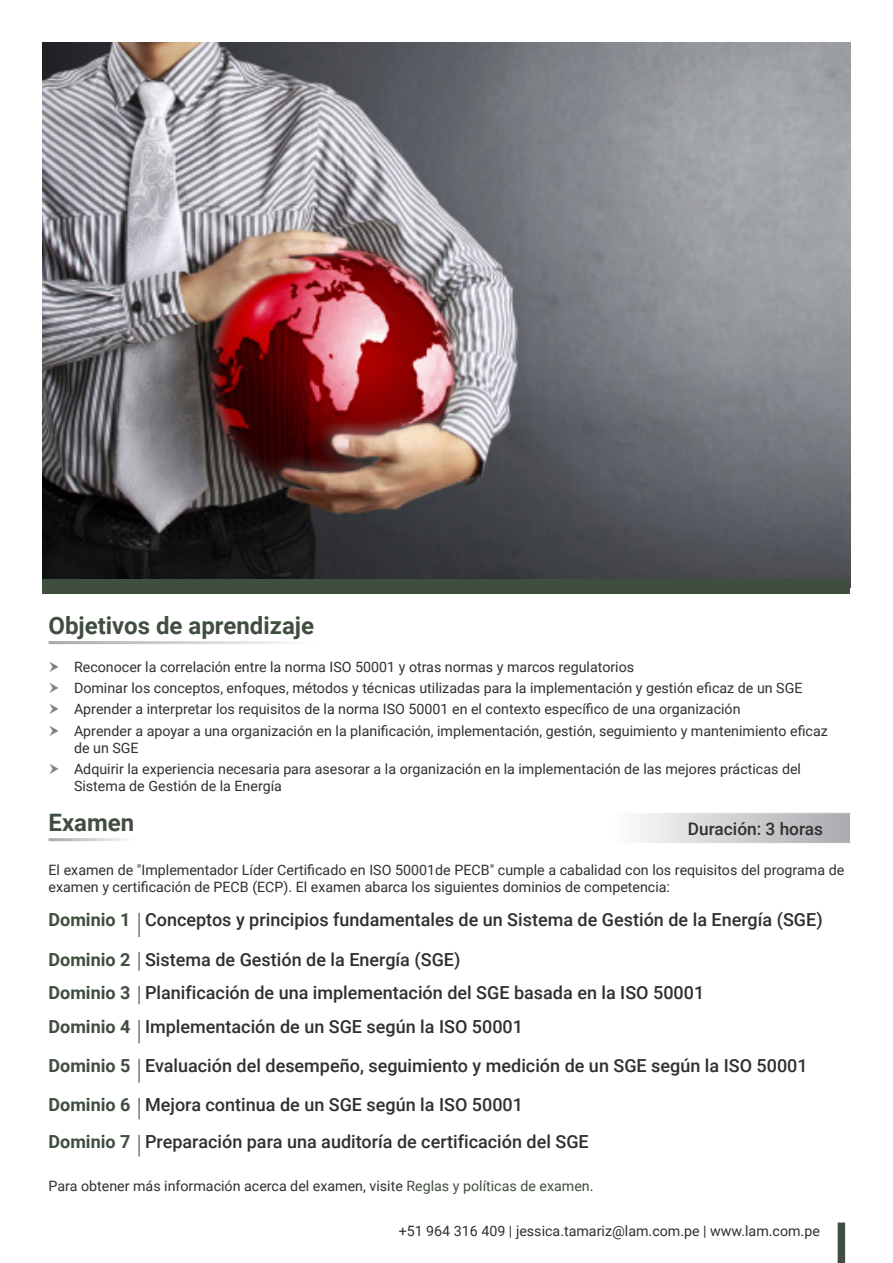
<style>
.page{position:relative;width:893px;height:1263px;background:#fff}
.page>*{position:absolute;margin:0;border:0;box-sizing:border-box;transform-origin:0 0}
.t1{font:700 24px "Roboto";color:#404e40}
.t2{font:500 18px "Roboto";color:#312f30}
.t3{font:700 18px "Roboto";color:#404e40}
.t4{font:500 17.25px "Roboto";color:#312f30}
.Bullet_Points{font:14.25px/17.1px "Roboto";color:#312f30}
.s1{color:#404e40}
</style>
<div class="page">
<img style="left:43px;top:43px;width:807px;height:536px">
<div style="left:43px;top:579px;width:807px;height:15px;background:#404e40"></div>
<svg style="left:639px;top:813px;width:211px;height:30px;background:#cecfd1"></svg>
<hr style="left:138px;top:913px;width:2px;height:24px;background:#76787b">
<svg style="left:138px;top:952px;width:2px;height:19px"></svg>
<svg style="left:138px;top:986px;width:2px;height:18px"></svg>
<hr style="left:138px;top:1019px;width:2px;height:25px;background:#76787b">
<hr style="left:138px;top:1059px;width:2px;height:24px;background:#76787b">
<hr style="left:138px;top:1098px;width:2px;height:21px;background:#76787b">
<hr style="left:138px;top:1134px;width:2px;height:22px;background:#76787b">
<div style="left:838px;top:1222px;width:7px;height:41px;background:#404e40"></div>
<p class="t1" style="left:49px;top:608px;width:267px">Objetivos de aprendizaje</p>
<p class="Bullet_Points" style="left:74px;top:657px;width:562px">Reconocer la correlación entre la norma ISO 50001 y otras normas y marcos regulatorios</p>
<p class="Bullet_Points" style="left:74px;top:679px;width:730px">Dominar los conceptos, enfoques, métodos y técnicas utilizadas para la implementación y gestión eficaz de un SGE</p>
<p class="Bullet_Points" style="left:74px;top:700px;width:668px">Aprender a interpretar los requisitos de la norma ISO 50001 en el contexto específico de una organización</p>
<p class="Bullet_Points" style="left:74px;top:721px;width:755px">Aprender a apoyar a una organización en la planificación, implementación, gestión, seguimiento y mantenimiento eficaz de un SGE</p>
<p class="Bullet_Points" style="left:74px;top:760px;width:728px">Adquirir la experiencia necesaria para asesorar a la organización en la implementación de las mejores prácticas del<br>Sistema de Gestión de la Energía</p>
<p class="t1" style="left:49px;top:805px;width:87px">Examen</p>
<p class="t4" style="left:688px;top:816px;width:137px">Duración: 3 horas</p>
<p class="Bullet_Points" style="left:49px;top:861px;width:797px;line-height:16.5px">El examen de "Implementador Líder Certificado en ISO 50001de PECB" cumple a cabalidad con los requisitos del programa de examen y certificación de PECB (ECP). El examen abarca los siguientes dominios de competencia:</p>
<p class="t3" style="left:49px;top:907px;width:84px">Dominio 1</p>
<p class="t2" style="left:145px;top:907px;width:679px">Conceptos y principios fundamentales de un Sistema de Gestión de la Energía (SGE)</p>
<p class="t3" style="left:49px;top:946px;width:84px">Dominio 2</p>
<p class="t2" style="left:145px;top:946px;width:317px">Sistema de Gestión de la Energía (SGE)</p>
<p class="t3" style="left:49px;top:980px;width:84px">Dominio 3</p>
<p class="t2" style="left:145px;top:980px;width:561px">Planificación de una implementación del SGE basada en la ISO 50001</p>
<p class="t3" style="left:49px;top:1014px;width:84px">Dominio 4</p>
<p class="t2" style="left:145px;top:1014px;width:379px">Implementación de un SGE según la ISO 50001</p>
<p class="t3" style="left:49px;top:1053px;width:84px">Dominio 5</p>
<p class="t2" style="left:145px;top:1053px;width:664px">Evaluación del desempeño, seguimiento y medición de un SGE según la ISO 50001</p>
<p class="t3" style="left:49px;top:1092px;width:84px">Dominio 6</p>
<p class="t2" style="left:145px;top:1092px;width:379px">Mejora continua de un SGE según la ISO 50001</p>
<p class="t3" style="left:49px;top:1129px;width:84px">Dominio 7</p>
<p class="t2" style="left:145px;top:1129px;width:445px">Preparación para una auditoría de certificación del SGE</p>
<p class="Bullet_Points" style="left:49px;top:1176px;width:546px">Para obtener más información acerca del examen, visite <span class="s1">Reglas y políticas de examen</span>.</p>
<p class="Bullet_Points" style="left:399px;top:1222px;width:423px">+51 964 316 409 | jessica.tamariz@lam.com.pe | www.lam.com.pe</p>
</div>
